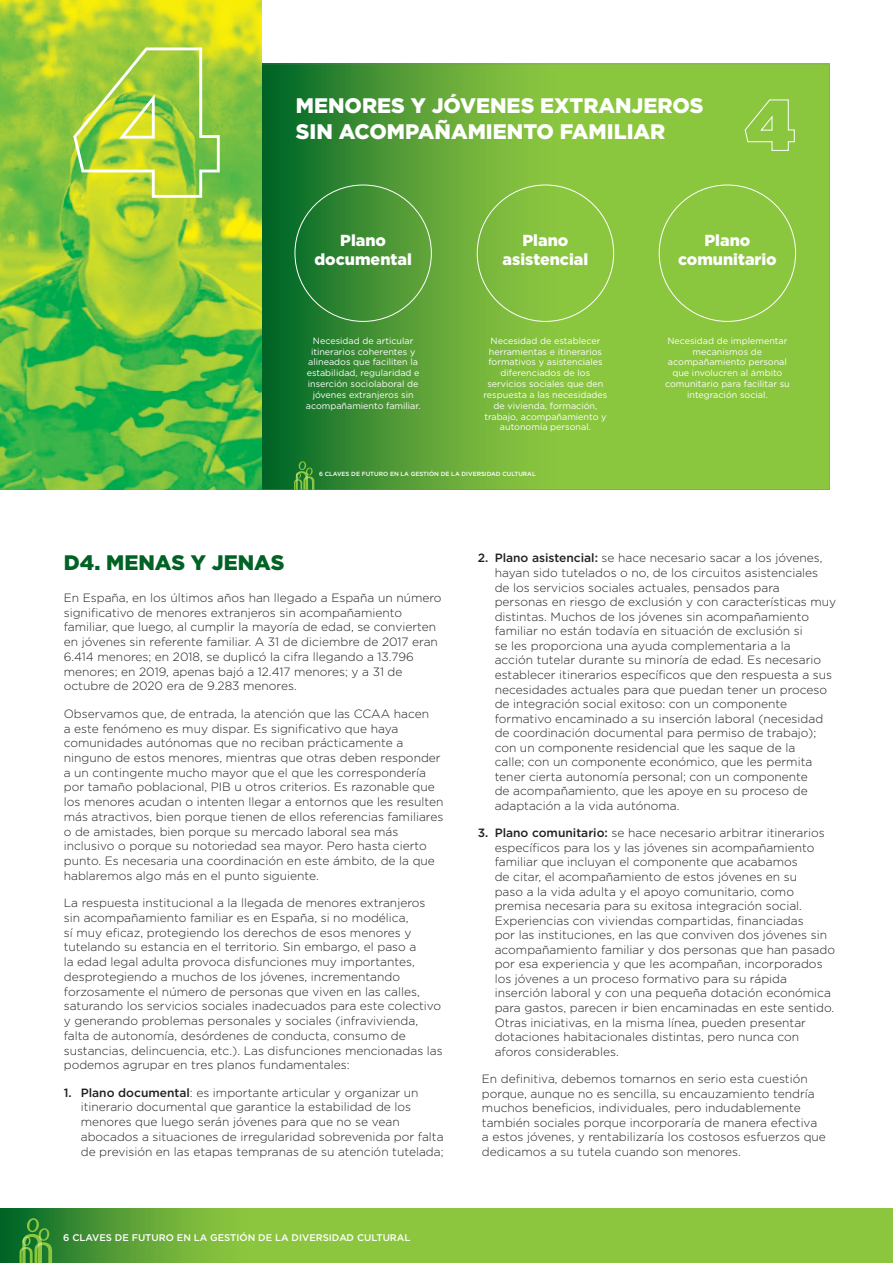
<style>
.page{position:relative;width:893px;height:1263px;background:#fff}
.page>*{position:absolute;margin:0;border:0;box-sizing:border-box;transform-origin:0 0}
.t1{font:900 21px/25.2px "Gotham";color:#fff}
.t2{font:900 21px "Gotham";color:#006224}
.t3{font:900 16.05px/19.2px "Gotham";color:#fff;text-align:center}
.t4{font:300 12px/14.5px "Gotham";color:#231f20}
.t5{font:500 9.6px "Gotham";color:#fff}
.t6{font:9px/10.8px "Gotham";color:#fff;text-align:center}
.t7{font:500 6px "Gotham";color:#fff}
.s1{font-weight:500}
</style>
<div class="page">
<svg style="left:0;top:1209px;width:892px;height:54px;background:#7dbc3c"></svg>
<svg style="left:20px;top:1217px;width:32px;height:46px"></svg>
<svg style="left:261px;top:64px;width:568px;height:426px;background:#6db03b"></svg>
<img style="left:0;top:0;width:261px;height:490px">
<svg style="left:73px;top:47px;width:147px;height:151px;background:#a7d046"></svg>
<h1 class="t1" style="left:296px;top:93px;width:409px">MENORES Y JÓVENES EXTRANJEROS<br>SIN ACOMPAÑAMIENTO FAMILIAR</h1>
<h2 class="t3" style="left:314px;top:231px;width:99px">Plano documental</h2>
<h2 class="t3" style="left:503px;top:231px;width:87px">Plano asistencial</h2>
<h2 class="t3" style="left:678px;top:231px;width:100px">Plano comunitario</h2>
<p class="t6" style="left:306px;top:335px;width:116px">Necesidad de articular itinerarios coherentes y alineados que faciliten la estabilidad, regularidad e inserción sociolaboral de jóvenes extranjeros sin acompañamiento familiar.</p>
<p class="t6" style="left:483px;top:335px;width:125px">Necesidad de establecer herramientas e itinerarios formativos y asistenciales diferenciados de los servicios sociales que den respuesta a las necesidades de vivienda, formación, trabajo, acompañamiento y autonomía personal.</p>
<p class="t6" style="left:665px;top:335px;width:126px">Necesidad de implementar mecanismos de acompañamiento personal que involucren al ámbito comunitario para facilitar su integración social.</p>
<p class="t7" style="left:319px;top:470px;width:218px">6 CLAVES DE FUTURO EN LA GESTIÓN DE LA DIVERSIDAD CULTURAL</p>
<h1 class="t2" style="left:64px;top:548px;width:222px">D4. MENAS Y JENAS</h1>
<p class="t4" style="left:64px;top:590px;width:379px">En España, en los últimos años han llegado a España un número significativo de menores extranjeros sin acompañamiento familiar, que luego, al cumplir la mayoría de edad, se convierten en jóvenes sin referente familiar. A 31 de diciembre de 2017 eran 6.414 menores; en 2018, se duplicó la cifra llegando a 13.796 menores; en 2019, apenas bajó a 12.417 menores; y a 31 de octubre de 2020 era de 9.283 menores.</p>
<p class="t4" style="left:64px;top:706px;width:381px">Observamos que, de entrada, la atención que las CCAA hacen<br>a este fenómeno es muy dispar. Es significativo que haya comunidades autónomas que no reciban prácticamente a ninguno de estos menores, mientras que otras deben responder a un contingente mucho mayor que el que les correspondería por tamaño poblacional, PIB u otros criterios. Es razonable que los menores acudan o intenten llegar a entornos que les resulten más atractivos, bien porque tienen de ellos referencias familiares o de amistades, bien porque su mercado laboral sea más inclusivo o porque su notoriedad sea mayor. Pero hasta cierto punto. Es necesaria una coordinación en este ámbito, de la que hablaremos algo más en el punto siguiente.</p>
<p class="t4" style="left:64px;top:895px;width:380px">La respuesta institucional a la llegada de menores extranjeros sin acompañamiento familiar es en España, si no modélica,<br>sí muy eficaz, protegiendo los derechos de esos menores y tutelando su estancia en el territorio. Sin embargo, el paso a<br>la edad legal adulta provoca disfunciones muy importantes, desprotegiendo a muchos de los jóvenes, incrementando forzosamente el número de personas que viven en las calles, saturando los servicios sociales inadecuados para este colectivo y generando problemas personales y sociales (infravivienda, falta de autonomía, desórdenes de conducta, consumo de sustancias, delincuencia, etc.). Las disfunciones mencionadas las podemos agrupar en tres planos fundamentales:</p>
<p class="t4" style="left:81px;top:1085px;width:364px;text-indent:-17px"><span class="s1">1. Plano documental</span>: es importante articular y organizar un itinerario documental que garantice la estabilidad de los menores que luego serán jóvenes para que no se vean abocados a situaciones de irregularidad sobrevenida por falta de previsión en las etapas tempranas de su atención tutelada;</p>
<p class="t5" style="left:63px;top:1232px;width:349px">6 CLAVES DE FUTURO EN LA GESTIÓN DE LA DIVERSIDAD CULTURAL</p>
<p class="t4" style="left:495px;top:551px;width:343px;text-indent:-17px"><span class="s1">2. Plano asistencial:</span> se hace necesario sacar a los jóvenes, hayan sido tutelados o no, de los circuitos asistenciales<br>de los servicios sociales actuales, pensados para personas en riesgo de exclusión y con características muy distintas. Muchos de los jóvenes sin acompañamiento familiar no están todavía en situación de exclusión si<br>se les proporciona una ayuda complementaria a la<br>acción tutelar durante su minoría de edad. Es necesario establecer itinerarios específicos que den respuesta a sus necesidades actuales para que puedan tener un proceso de integración social exitoso: con un componente formativo encaminado a su inserción laboral (necesidad de coordinación documental para permiso de trabajo); con un componente residencial que les saque de la<br>calle; con un componente económico, que les permita tener cierta autonomía personal; con un componente<br>de acompañamiento, que les apoye en su proceso de adaptación a la vida autónoma.</p>
<p class="t4" style="left:495px;top:825px;width:342px;text-indent:-17px"><span class="s1">3. Plano comunitario:</span> se hace necesario arbitrar itinerarios específicos para los y las jóvenes sin acompañamiento familiar que incluyan el componente que acabamos<br>de citar, el acom pañamiento de estos jóvenes en su<br>paso a la vida adulta y el apoyo comunitario, como premisa necesaria para su exitosa integración social.<br>Experiencias con viviendas compartidas, financiadas<br>por las instituciones, en las que conviven dos jóvenes sin acompañamiento familiar y dos personas que han pasado por esa experiencia y que les acompañan, incorporados los jóvenes a un proceso formativo para su rápida inserción laboral y con una pequeña dotación económica para gastos, parecen ir bien encaminadas en este sentido.<br>Otras iniciativas, en la misma línea, pueden presentar dotaciones habitacionales distintas, pero nunca con aforos considerables.</p>
<p class="t4" style="left:482px;top:1071px;width:346px">En definitiva, debemos tomarnos en serio esta cuestión porque, aunque no es sencilla, su encauzamiento tendría muchos beneficios, individuales, pero indudablemente también sociales porque incorporaría de manera efectiva a estos jóvenes, y rentabilizaría los costosos esfuerzos que dedicamos a su tutela cuando son menores.</p>
</div>
